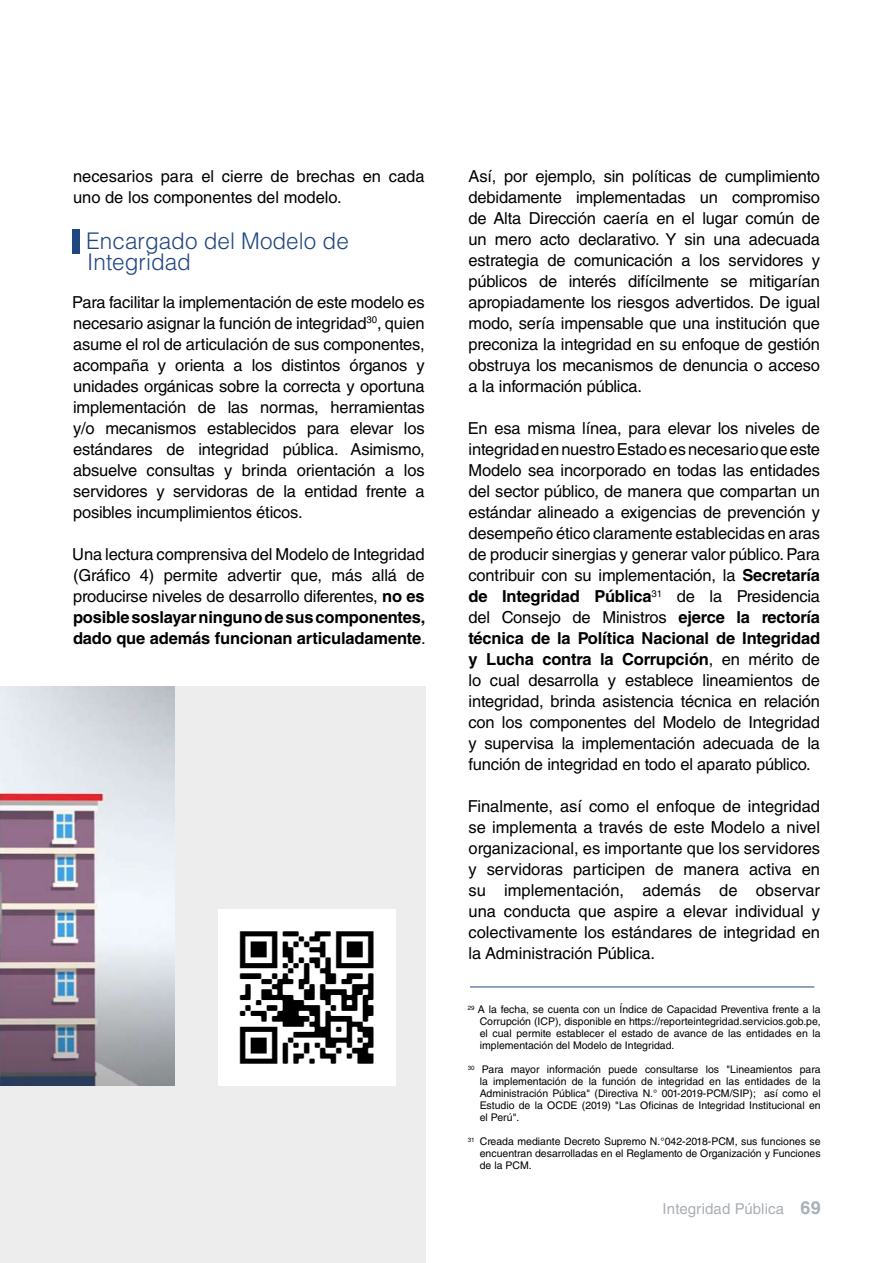
<style>
.page{position:relative;width:893px;height:1263px;background:#fff}
.page>*{position:absolute;margin:0;border:0;box-sizing:border-box;transform-origin:0 0}
.t1{font:300 22.95px/21px "Helvetica LT Std";color:#214780}
.t2{font:16.5px/21px "Helvetica LT Std";letter-spacing:-.01em;color:#000;text-align:justify}
.t3{font:15px "Helvetica LT Std";letter-spacing:.01em;color:#a8afb5}
.t4{font:10.5px/12px "Helvetica LT Std";color:#000;text-align:justify}
.s1{font-weight:700}
.s2{font-weight:700;font-size:18px}
</style>
<div class="page">
<div style="left:0;top:687px;width:425px;height:576px;background:#ededed"></div>
<img style="left:0;top:687px;width:174px;height:399px">
<hr style="left:470px;top:986px;width:344px;height:1px;background:#214780">
<div style="left:72px;top:230px;width:8px;height:24px;background:#214780"></div>
<img style="left:219px;top:910px;width:176px;height:176px">
<p class="t2" style="left:73px;top:166px;width:353px">necesarios para el cierre de brechas en cada uno de los componentes del modelo.</p>
<h1 class="t1" style="left:86px;top:231px;width:264px">Encargado del Modelo de<br>Integridad</h1>
<p class="t2" style="left:72px;top:292px;width:354px">Para facilitar la implementación de este modelo es necesario asignar la función de integridad<sup>30</sup>, quien asume el rol de articulación de sus componentes, acompaña y orienta a los distintos órganos y unidades orgánicas sobre la correcta y oportuna implementación de las normas, herramientas y/o mecanismos establecidos para elevar los estándares de integridad pública. Asimismo, absuelve consultas y brinda orientación a los servidores y servidoras de la entidad frente a posibles incumplimientos éticos.</p>
<p class="t2" style="left:72px;top:544px;width:355px">Una lectura comprensiva del Modelo de Integridad (Gráfico 4) permite advertir que, más allá de producirse niveles de desarrollo diferentes, <span class="s1">no es posible soslayar ninguno de sus componentes, dado que además funcionan articuladamente</span>.</p>
<p class="t2" style="left:468px;top:166px;width:353px">Así, por ejemplo, sin políticas de cumplimiento debidamente implementadas un compromiso de Alta Dirección caería en el lugar común de un mero acto declarativo. Y sin una adecuada estrategia de comunicación a los servidores y públicos de interés difícilmente se mitigarían apropiadamente los riesgos advertidos. De igual modo, sería impensable que una institución que preconiza la integridad en su enfoque de gestión obstruya los mecanismos de denuncia o acceso a la información pública.</p>
<p class="t2" style="left:468px;top:418px;width:354px">En esa misma línea, para elevar los niveles de integridad en nuestro Estado es necesario que este Modelo sea incorporado en todas las entidades del sector público, de manera que compartan un estándar alineado a exigencias de prevención y desempeño ético claramente establecidas en aras de producir sinergias y generar valor público. Para contribuir con su implementación, la <span class="s1">Secretaría de Integridad Pública</span><sup>31</sup> de la Presidencia del Consejo de Ministros <span class="s1">ejerce la rectoría técnica de la Política Nacional de Integridad y Lucha contra la Corrupción</span>, en mérito de lo cual desarrolla y establece lineamientos de integridad, brinda asistencia técnica en relación con los componentes del Modelo de Integridad y supervisa la implementación adecuada de la función de integridad en todo el aparato público.</p>
<p class="t2" style="left:468px;top:796px;width:354px">Finalmente, así como el enfoque de integridad se implementa a través de este Modelo a nivel organizacional, es importante que los servidores y servidoras participen de manera activa en su implementación, además de observar una conducta que aspire a elevar individual y colectivamente los estándares de integridad en la Administración Pública.</p>
<p class="t4" style="left:480px;top:1003px;width:342px;text-indent:-12px"><sup>29</sup> A la fecha, se cuenta con un Índice de Capacidad Preventiva frente a la Corrupción (ICP), disponible en https://reporteintegridad.servicios.gob.pe, el cual permite establecer el estado de avance de las entidades en la implementación del Modelo de Integridad.</p>
<p class="t4" style="left:480px;top:1063px;width:342px;text-indent:-12px"><sup>30</sup> Para mayor información puede consultarse los "Lineamientos para la implementación de la función de integridad en las entidades de la Administración Pública" (Directiva N.° 001-2019-PCM/SIP); así como el Estudio de la OCDE (2019) "Las Oficinas de Integridad Institucional en el Perú".</p>
<p class="t4" style="left:480px;top:1135px;width:342px;text-indent:-12px"><sup>31</sup> Creada mediante Decreto Supremo N.°042-2018-PCM, sus funciones se encuentran desarrolladas en el Reglamento de Organización y Funciones de la PCM.</p>
<p class="t3" style="left:663px;top:1200px;width:160px">Integridad Pública <span class="s2">69</span></p>
</div>
